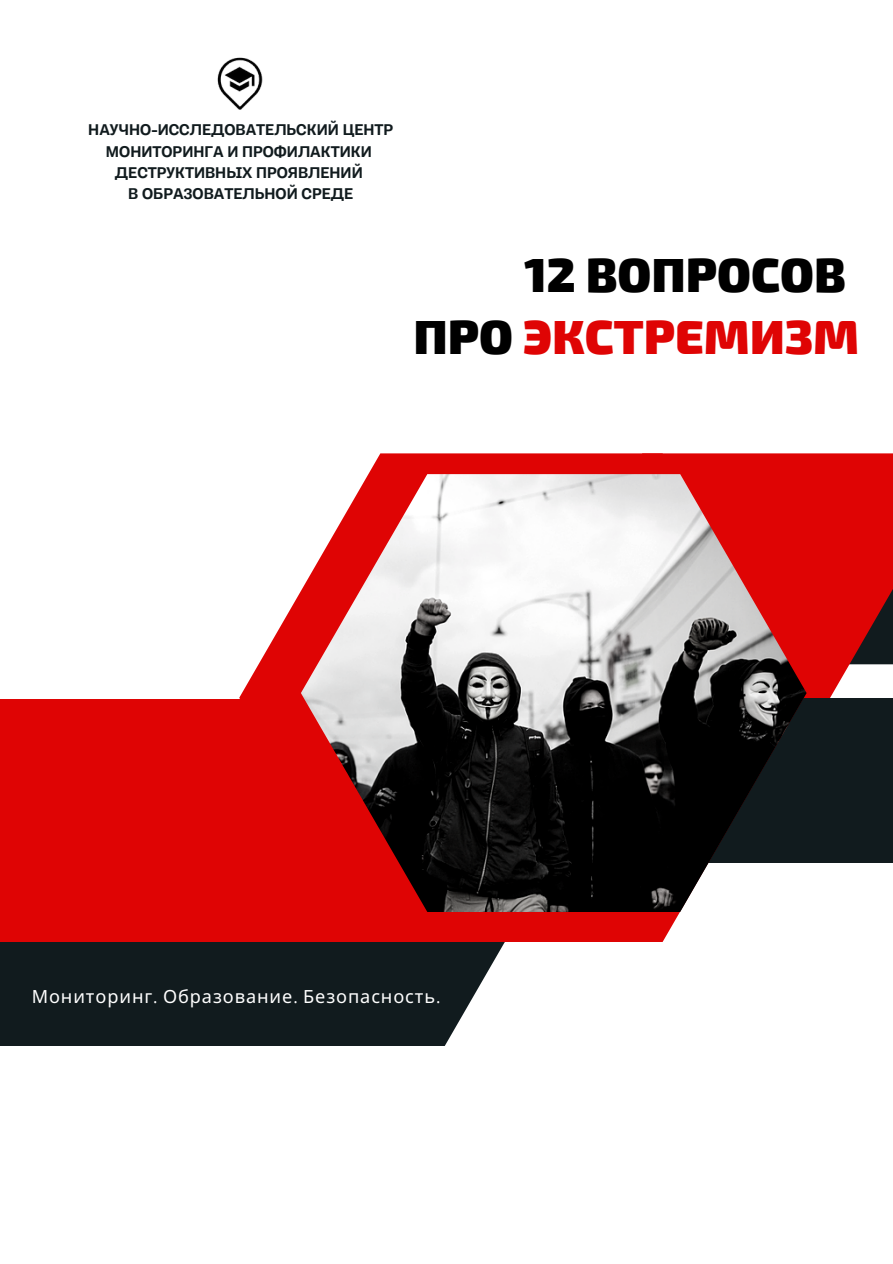
<style>
.page{position:relative;width:893px;height:1264px;background:#fff}
.page>*{position:absolute;margin:0;border:0;box-sizing:border-box;transform-origin:0 0}
.t1{font:900 48px/61.8px "Exo 2";color:#000;text-align:right}
.t2{font:18.15px "Noto Sans";letter-spacing:.05em;color:#fff}
.t3{font:700 15.45px "Body Grotesque";color:#111b1e}
.s1{color:#df0404}
.s2{font-family:"Assistant"}
</style>
<div class="page">
<svg style="left:803px;top:453px;width:89px;height:244px;background:#d21a1a"></svg>
<div style="left:614px;top:697px;width:278px;height:165px;background:#111b1e"></div>
<div style="left:0;top:897px;width:504px;height:148px;background:#111b1e"></div>
<div style="left:0;top:700px;width:396px;height:242px;background:#df0404"></div>
<svg style="left:239px;top:453px;width:564px;height:489px;fill:#df0404"></svg>
<img style="left:301px;top:474px;width:505px;height:438px">
<svg style="left:441px;top:942px;width:64px;height:104px"></svg>
<img style="left:217px;top:57px;width:46px;height:53px">
<p class="t3" style="left:88px;top:121px;width:306px">НАУЧНО-ИССЛЕДОВАТЕЛЬСКИЙ ЦЕНТР</p>
<p class="t3" style="left:106px;top:142px;width:267px">МОНИТОРИНГА И ПРОФИЛАКТИКИ</p>
<p class="t3" style="left:115px;top:164px;width:249px">ДЕСТРУКТИВНЫХ ПРОЯВЛЕНИЙ</p>
<p class="t3" style="left:128px;top:185px;width:226px">В ОБРАЗОВАТЕЛЬНОЙ СРЕДЕ</p>
<p class="t1" style="left:413px;top:241px;width:447px">12 ВОПРОСОВ<br>ПРО <span class="s1">ЭКСТРЕМИЗМ</span></p>
<p class="t2" style="left:32px;top:983px;width:410px">Мониторинг<span class="s2">.</span> Образование<span class="s2">.</span> Безопасность<span class="s2">.</span></p>
</div>
